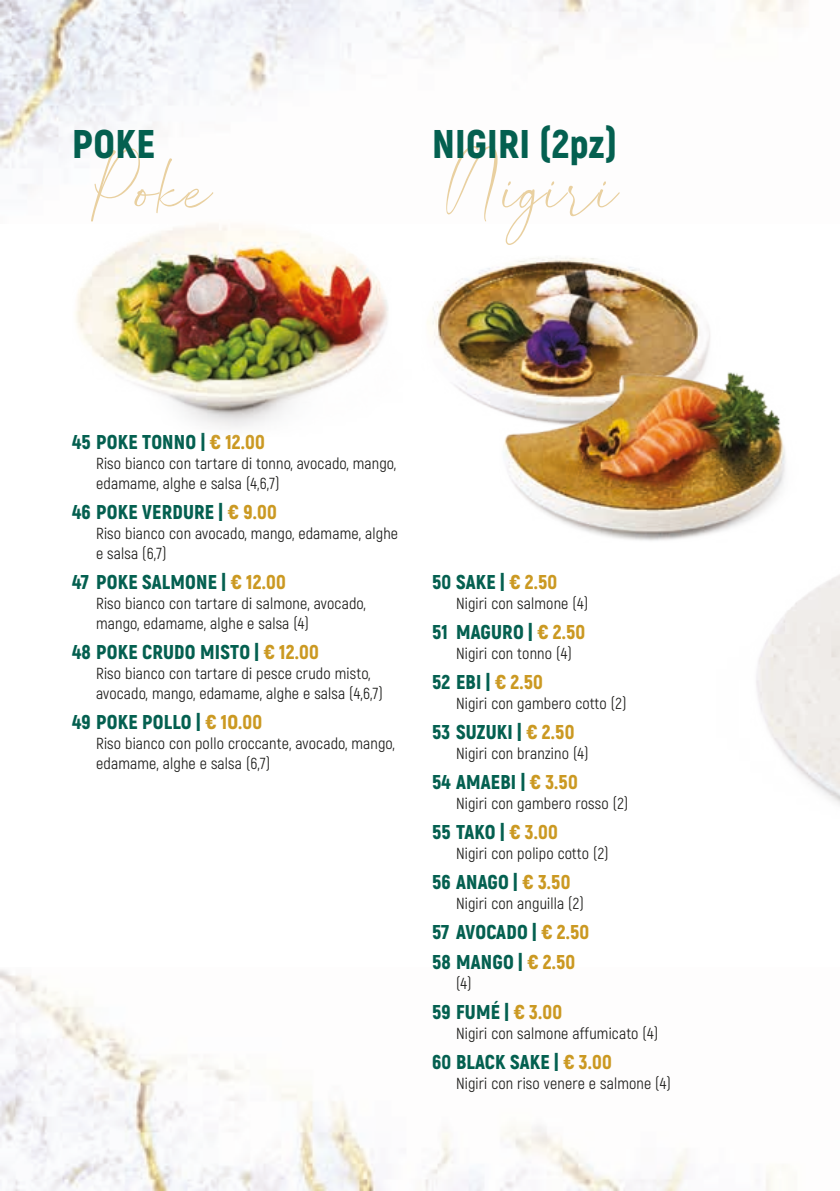
<style>
.page{position:relative;width:840px;height:1191px;background:#fff}
.page>*{position:absolute;margin:0;border:0;box-sizing:border-box;transform-origin:0 0}
.t1{font:113.2px "Southland";letter-spacing:.01em;color:#e9d0a0}
.t2{font:900 40px "Akrobat";letter-spacing:.01em;color:#046050}
.t3{font:900 20px/30px "Akrobat";letter-spacing:.01em;color:#046050}
.t4{font:16px/20px "Akrobat";letter-spacing:.01em;color:#1d1d1b}
.s1{color:#cb9922}
</style>
<div class="page">
<img style="left:0;top:969px;width:773px;height:222px">
<img style="left:0;top:0;width:804px;height:189px">
<img style="left:75px;top:224px;width:313px;height:205px">
<img style="left:427px;top:257px;width:283px;height:154px">
<img style="left:499px;top:371px;width:287px;height:170px">
<h2 class="t2" style="left:72px;top:118px;width:85px">POKE</h2>
<h2 class="t2" style="left:432px;top:118px;width:186px">NIGIRI (2pz)</h2>
<h1 class="t1" style="left:91px;top:131px;width:123px">Poke</h1>
<h1 class="t1" style="left:446px;top:131px;width:174px">Nigiri</h1>
<p class="t3" style="left:72px;top:427px;width:194px">45 POKE TONNO | <span class="s1">€ 12.00</span></p>
<p class="t4" style="left:96px;top:453px;width:301px">Riso bianco con tartare di tonno, avocado, mango, edamame, alghe e salsa (4,6,7)</p>
<p class="t3" style="left:72px;top:497px;width:206px">46 POKE VERDURE | <span class="s1">€ 9.00</span></p>
<p class="t4" style="left:96px;top:523px;width:303px">Riso bianco con avocado, mango, edamame, alghe e salsa (6,7)</p>
<p class="t3" style="left:72px;top:567px;width:215px">47 POKE SALMONE | <span class="s1">€ 12.00</span></p>
<p class="t4" style="left:96px;top:593px;width:271px">Riso bianco con tartare di salmone, avocado, mango, edamame, alghe e salsa (4)</p>
<p class="t3" style="left:72px;top:637px;width:248px">48 POKE CRUDO MISTO | <span class="s1">€ 12.00</span></p>
<p class="t4" style="left:96px;top:663px;width:288px">Riso bianco con tartare di pesce crudo misto, avocado, mango, edamame, alghe e salsa (4,6,7)</p>
<p class="t3" style="left:72px;top:707px;width:192px">49 POKE POLLO | <span class="s1">€ 1O.00</span></p>
<p class="t4" style="left:96px;top:733px;width:300px">Riso bianco con pollo croccante, avocado, mango, edamame, alghe e salsa (6,7)</p>
<p class="t3" style="left:432px;top:567px;width:127px">50 SAKE | <span class="s1">€ 2.50</span></p>
<p class="t4" style="left:456px;top:593px;width:133px">Nigiri con salmone (4)</p>
<p class="t3" style="left:432px;top:617px;width:155px">51 MAGURO | <span class="s1">€ 2.50</span></p>
<p class="t4" style="left:456px;top:643px;width:117px">Nigiri con tonno (4)</p>
<p class="t3" style="left:432px;top:667px;width:112px">52 EBI | <span class="s1">€ 2.50</span></p>
<p class="t4" style="left:456px;top:693px;width:172px">Nigiri con gambero cotto (2)</p>
<p class="t3" style="left:432px;top:717px;width:144px">53 SUZUKI | <span class="s1">€ 2.50</span></p>
<p class="t4" style="left:456px;top:743px;width:134px">Nigiri con branzino (4)</p>
<p class="t3" style="left:432px;top:767px;width:147px">54 AMAEBI | <span class="s1">€ 3.50</span></p>
<p class="t4" style="left:456px;top:793px;width:174px">Nigiri con gambero rosso (2)</p>
<p class="t3" style="left:432px;top:817px;width:127px">55 TAKO | <span class="s1">€ 3.00</span></p>
<p class="t4" style="left:456px;top:843px;width:154px">Nigiri con polipo cotto (2)</p>
<p class="t3" style="left:432px;top:867px;width:140px">56 ANAGO | <span class="s1">€ 3.50</span></p>
<p class="t4" style="left:456px;top:893px;width:129px">Nigiri con anguilla (2)</p>
<p class="t3" style="left:432px;top:917px;width:159px">57 AVOCADO | <span class="s1">€ 2.50<br></span>58 MANGO | <span class="s1">€ 2.50</span></p>
<p class="t4" style="left:456px;top:973px;width:17px">(4)</p>
<p class="t3" style="left:432px;top:997px;width:132px">59 FUMÉ | <span class="s1">€ 3.00</span></p>
<p class="t4" style="left:456px;top:1023px;width:203px">Nigiri con salmone affumicato (4)</p>
<p class="t3" style="left:432px;top:1047px;width:181px">60 BLACK SAKE | <span class="s1">€ 3.00</span></p>
<p class="t4" style="left:456px;top:1073px;width:216px">Nigiri con riso venere e salmone (4)</p>
</div>
